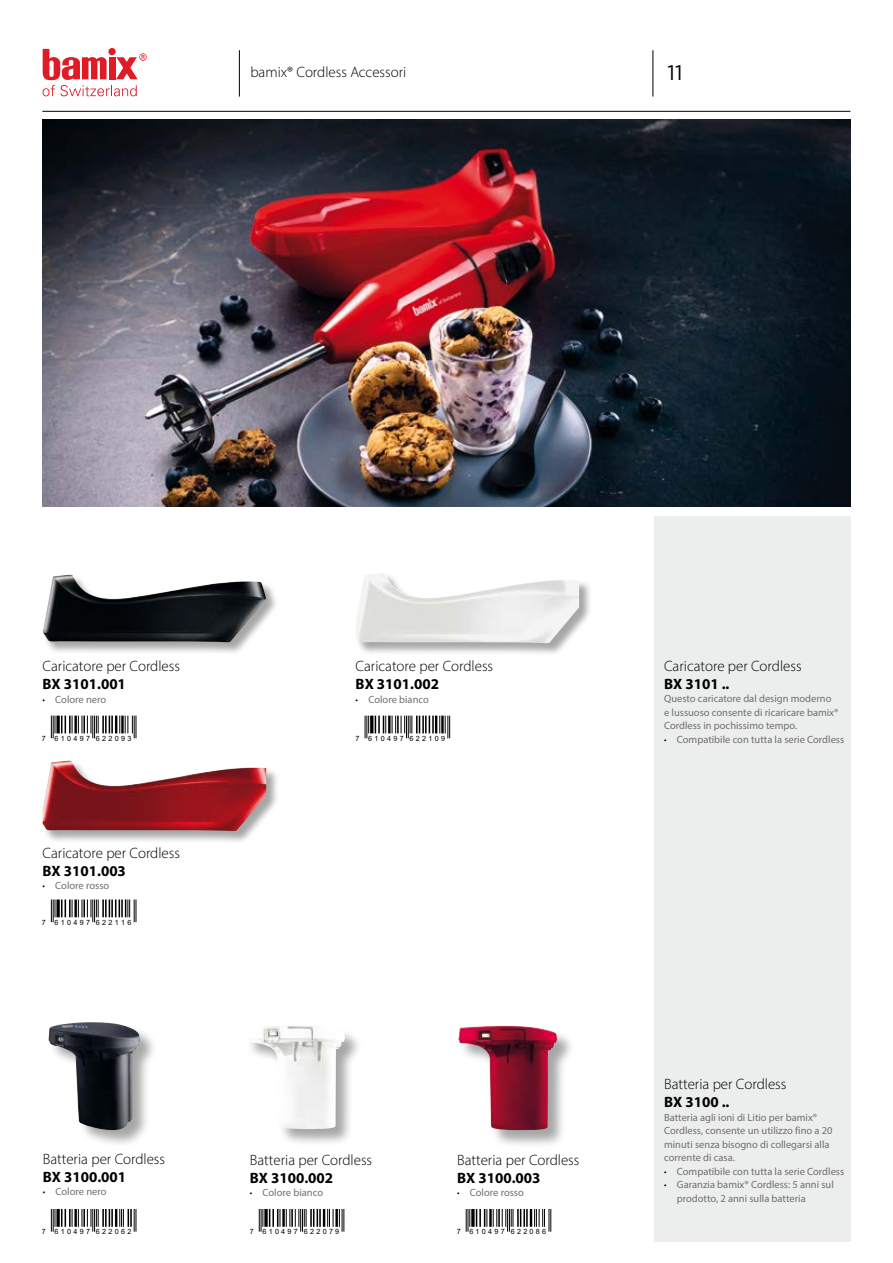
<style>
.page{position:relative;width:893px;height:1263px;background:#fff}
.page>*{position:absolute;margin:0;border:0;box-sizing:border-box;transform-origin:0 0}
.t1{font:21px "Gotham";color:#000}
.t2{font:300 15px "Myriad Pro";color:#000}
.t3{font:700 15px "Myriad Pro";color:#000}
.t4{font:10.5px/13.5px "Myriad Pro";color:#716f6f}
.t5{font:7.2px "Arial";letter-spacing:.32em;color:#000}
.s1{font-weight:300;font-stretch:condensed;color:#000}
</style>
<div class="page">
<hr style="left:42px;top:111px;width:808px;height:1px;background:#000">
<div style="left:654px;top:517px;width:196px;height:725px;background:#eceded"></div>
<svg style="left:43px;top:49px;width:104px;height:47px"></svg>
<hr style="left:653px;top:50px;width:1px;height:47px;background:#000">
<hr style="left:239px;top:50px;width:1px;height:47px;background:#000">
<div style="left:43px;top:575px;width:236px;height:80px;background:#000;opacity:.35"></div>
<img style="left:43px;top:575px;width:223px;height:68px">
<div style="left:356px;top:573px;width:236px;height:83px;background:#000;opacity:.35"></div>
<img style="left:356px;top:573px;width:223px;height:71px">
<div style="left:43px;top:761px;width:236px;height:83px;background:#000;opacity:.35"></div>
<img style="left:43px;top:761px;width:223px;height:71px">
<img style="left:43px;top:119px;width:807px;height:387px">
<div style="left:458px;top:1026px;width:117px;height:122px;background:#000;opacity:.35"></div>
<img style="left:458px;top:1025px;width:99px;height:105px">
<div style="left:246px;top:1024px;width:117px;height:123px;background:#000;opacity:.35"></div>
<img style="left:246px;top:1024px;width:99px;height:105px">
<div style="left:49px;top:1022px;width:109px;height:126px;background:#000;opacity:.35"></div>
<img style="left:49px;top:1022px;width:91px;height:108px">
<svg style="left:51px;top:716px;width:86px;height:22px"></svg>
<svg style="left:51px;top:899px;width:86px;height:23px"></svg>
<svg style="left:51px;top:1209px;width:86px;height:22px"></svg>
<svg style="left:259px;top:1209px;width:86px;height:22px"></svg>
<svg style="left:466px;top:1209px;width:4px;height:22px"></svg>
<svg style="left:471px;top:1209px;width:4px;height:18px"></svg>
<svg style="left:476px;top:1209px;width:75px;height:22px"></svg>
<svg style="left:365px;top:716px;width:4px;height:22px"></svg>
<hr style="left:370px;top:716px;width:3px;height:17px;background:#000">
<svg style="left:375px;top:716px;width:11px;height:17px"></svg>
<hr style="left:388px;top:716px;width:3px;height:17px;background:#000">
<svg style="left:392px;top:716px;width:58px;height:22px"></svg>
<h2 class="t2" style="left:250px;top:63px;width:158px">bamix® Cordless Accessori</h2>
<h1 class="t1" style="left:668px;top:61px;width:17px">11</h1>
<h2 class="t2" style="left:43px;top:657px;width:139px">Caricatore per Cordless</h2>
<h2 class="t3" style="left:43px;top:674px;width:85px">BX 3101.001</h2>
<p class="t4" style="left:43px;top:692px;width:65px"><span class="s1">•</span> Colore nero</p>
<p class="t5" style="left:42px;top:733px;width:91px">7 610497 622093</p>
<h2 class="t2" style="left:43px;top:844px;width:139px">Caricatore per Cordless</h2>
<h2 class="t3" style="left:43px;top:861px;width:85px">BX 3101.003</h2>
<p class="t4" style="left:43px;top:879px;width:68px"><span class="s1">•</span> Colore rosso</p>
<p class="t5" style="left:42px;top:917px;width:91px">7 610497 622116</p>
<h2 class="t2" style="left:356px;top:657px;width:139px">Caricatore per Cordless</h2>
<h2 class="t3" style="left:356px;top:674px;width:85px">BX 3101.002</h2>
<p class="t4" style="left:356px;top:692px;width:75px"><span class="s1">•</span> Colore bianco</p>
<p class="t5" style="left:356px;top:733px;width:91px">7 610497 622109</p>
<h2 class="t2" style="left:43px;top:1149px;width:124px">Batteria per Cordless</h2>
<h2 class="t3" style="left:43px;top:1167px;width:85px">BX 3100.001</h2>
<p class="t4" style="left:43px;top:1185px;width:65px"><span class="s1">•</span> Colore nero</p>
<h2 class="t2" style="left:250px;top:1150px;width:124px">Batteria per Cordless</h2>
<h2 class="t3" style="left:250px;top:1168px;width:85px">BX 3100.002</h2>
<p class="t4" style="left:250px;top:1185px;width:75px"><span class="s1">•</span> Colore bianco</p>
<h2 class="t2" style="left:457px;top:1150px;width:124px">Batteria per Cordless</h2>
<h2 class="t3" style="left:457px;top:1168px;width:85px">BX 3100.003</h2>
<p class="t4" style="left:457px;top:1185px;width:68px"><span class="s1">•</span> Colore rosso</p>
<h2 class="t2" style="left:664px;top:657px;width:139px">Caricatore per Cordless</h2>
<h2 class="t3" style="left:664px;top:674px;width:67px">BX 3101 ..</h2>
<p class="t4" style="left:664px;top:692px;width:176px">Questo caricatore dal design moderno e lussuoso consente di ricaricare bamix®<br>Cordless in pochissimo tempo.</p>
<p class="t4" style="left:664px;top:732px;width:182px"><span class="s1">•</span> Compatibile con tutta la serie Cordless</p>
<h2 class="t2" style="left:664px;top:1075px;width:124px">Batteria per Cordless</h2>
<h2 class="t3" style="left:664px;top:1092px;width:67px">BX 3100 ..</h2>
<p class="t4" style="left:664px;top:1110px;width:170px">Batteria agli ioni di Litio per bamix® Cordless, consente un utilizzo fino a 20 minuti senza bisogno di collegarsi alla corrente di casa.</p>
<p class="t4" style="left:664px;top:1164px;width:182px"><span class="s1">•</span> Compatibile con tutta la serie Cordless</p>
<p class="t4" style="left:677px;top:1178px;width:159px;text-indent:-13px"><span class="s1">•</span> Garanzia bamix® Cordless: 5 anni sul prodotto, 2 anni sulla batteria</p>
<p class="t5" style="left:42px;top:1227px;width:91px">7 610497 622062</p>
<p class="t5" style="left:250px;top:1227px;width:91px">7 610497 622079</p>
<p class="t5" style="left:457px;top:1227px;width:91px">7 610497 622086</p>
</div>
